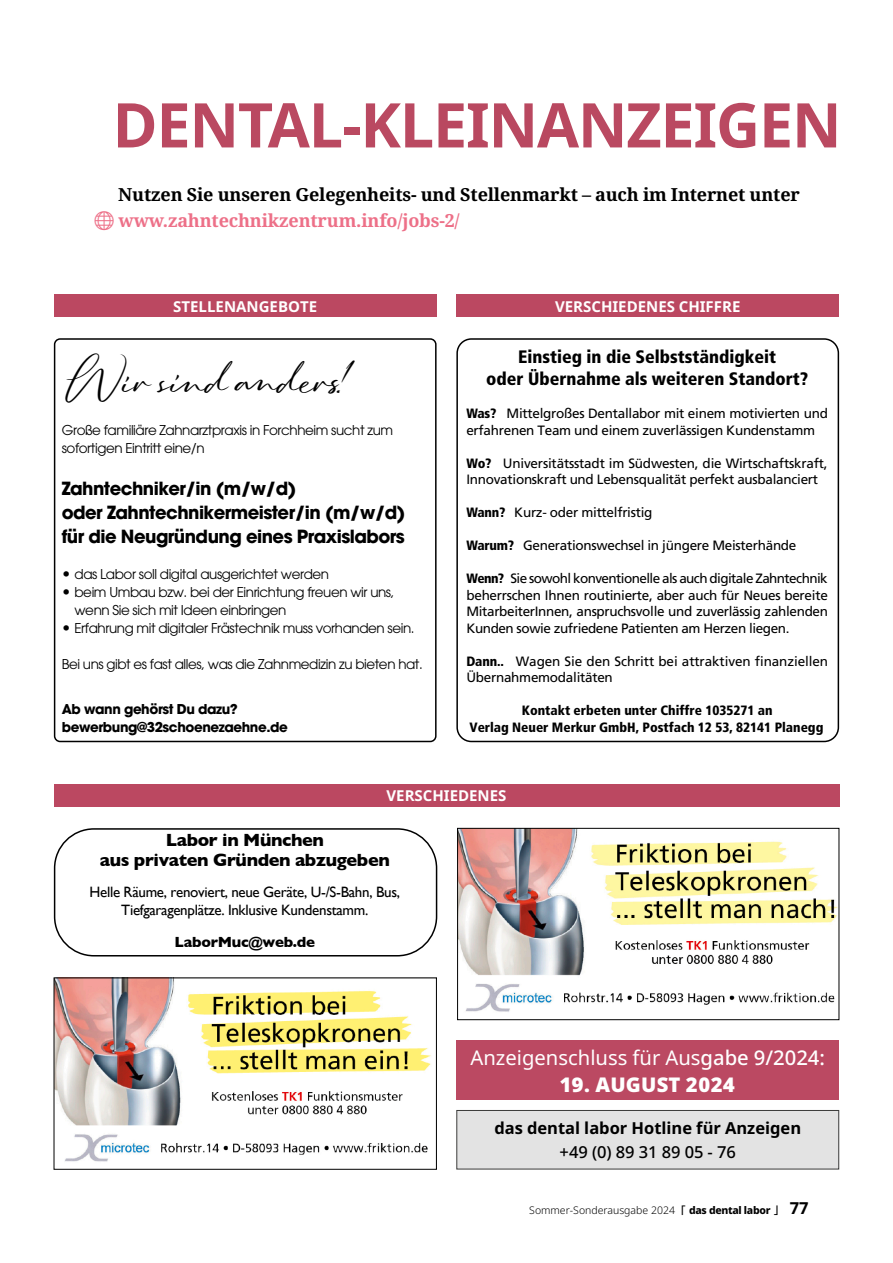
<style>
.page{position:relative;width:893px;height:1263px;background:#fff}
.page>*{position:absolute;margin:0;border:0;box-sizing:border-box;transform-origin:0 0}
.t1{font:700 61.65px "Noto Sans";letter-spacing:-.02em;color:#ba4961}
.t2{font:31.5px "Parlare";letter-spacing:-.03em;color:#000}
.t3{font:20.25px "Noto Sans";color:#fff}
.t4{font:900 20.25px "Noto Sans";letter-spacing:.01em;color:#fff}
.t5{font:700 18px/24px "Avant Garde";letter-spacing:-.03em;color:#000}
.t6{font:700 18px "Noto Serif";letter-spacing:-.01em;color:#000}
.t7{font:900 condensed 18px/22.5px "Frutiger";color:#000;text-align:center}
.t8{font:700 18px/19.5px "Gill Sans";letter-spacing:-.02em;color:#000;text-align:center}
.t9{font:700 18px "Noto Serif";letter-spacing:-.01em;color:#ed7088}
.t10{font:700 16.5px "Noto Sans";color:#000}
.t11{font:500 16.5px "Noto Sans";color:#000}
.t12{font:15px/18px "Gill Sans";letter-spacing:-.02em;color:#000;text-align:center}
.t13{font:700 15px "Noto Sans";color:#fff}
.t14{font:700 15px "Gill Sans";letter-spacing:-.02em;color:#000}
.t15{font:13.5px/16.5px "Frutiger";letter-spacing:-.02em;color:#000}
.t16{font:13.5px/18px "Avant Garde CE";letter-spacing:-.03em;color:#000}
.t17{font:900 condensed 13.5px/16.5px "Frutiger";color:#000;text-align:center}
.t18{font:700 13.5px/18px "Avant Garde";letter-spacing:-.03em;color:#000}
.t19{font:300 10.5px "Noto Sans";color:#000}
.s1{color:#b94860}
.s2{font-family:"All You Need"}
.s3{font-weight:900;font-stretch:condensed}
.s4{font-weight:500}
.s5{font-family:"Noto Sans Mono";font-weight:400}
.s6{font-weight:800}
.s7{font-weight:700;font-size:16.5px}
</style>
<div class="page">
<div style="left:54px;top:294px;width:383px;height:23px;background:#bb4861"></div>
<div style="left:54px;top:784px;width:785px;height:23px;background:#bb4861"></div>
<img style="left:459px;top:830px;width:378px;height:182px">
<div style="left:457px;top:828px;width:382px;height:192px;border:1px solid #000"></div>
<img style="left:56px;top:980px;width:375px;height:182px">
<div style="left:456px;top:1041px;width:383px;height:59px;background:#bb4962"></div>
<div style="left:457px;top:1110px;width:382px;height:59px;background:#e3e3e3"></div>
<div style="left:456px;top:1110px;width:383px;height:59px;border:1px solid #3b3b3a"></div>
<div style="left:54px;top:338px;width:383px;height:404px;border:2px solid #000;border-radius:6px"></div>
<div style="left:54px;top:828px;width:383px;height:128px;border:2px solid #000;border-radius:39px"></div>
<div style="left:456px;top:338px;width:383px;height:404px;border:2px solid #000;border-radius:14px"></div>
<div style="left:456px;top:294px;width:383px;height:23px;background:#bb4861"></div>
<h1 class="t1" style="left:112px;top:90px;width:731px">DENTAL-KL<span class="s1">EINA</span>NZEIGEN</h1>
<h3 class="t6" style="left:118px;top:181px;width:683px">Nutzen Sie unseren Gelegenheits- und Stellenmarkt – auch im Internet unter</h3>
<h3 class="t9" style="left:118px;top:208px;width:343px">www.zahntechnikzentrum.info/jobs-2/</h3>
<p class="t13" style="left:173px;top:298px;width:145px">STELLENANGEBOTE</p>
<h2 class="t2" style="left:70px;top:364px;width:281px">Wir s ind anders!</h2>
<p class="t16" style="left:62px;top:421px;width:333px">Große familiäre Zahnarztpraxis in Forchheim sucht zum sofortigen Eintritt eine/n</p>
<h3 class="t5" style="left:62px;top:476px;width:345px">Zahntechniker/in (m/w/d)<br>oder Zahntechnikermeister/in (m/w/d) für die Neugründung eines Praxislabors</h3>
<p class="t16" style="left:62px;top:565px;width:269px"><span class="s2">m</span> das Labor soll digital ausgerichtet werden</p>
<p class="t16" style="left:62px;top:583px;width:334px"><span class="s2">m</span> beim Umbau bzw. bei der Einrichtung freuen wir uns,</p>
<p class="t16" style="left:74px;top:601px;width:213px">wenn Sie sich mit Ideen einbringen</p>
<p class="t16" style="left:62px;top:619px;width:354px"><span class="s2">m</span> Erfahrung mit digitaler Frästechnik muss vorhanden sein.</p>
<p class="t16" style="left:62px;top:655px;width:363px">Bei uns gibt es fast alles, was die Zahnmedizin zu bieten hat.</p>
<p class="t18" style="left:62px;top:700px;width:228px">Ab wann gehörst Du dazu? bewerbung@32schoenezaehne.de</p>
<p class="t13" style="left:555px;top:298px;width:187px">VERSCHIEDENES CHIFFRE</p>
<h3 class="t7" style="left:486px;top:345px;width:323px">Einstieg in die Selbstständigkeit<br>oder Übernahme als weiteren Standort?</h3>
<p class="t15" style="left:466px;top:405px;width:363px"><span class="s3">Was?</span> Mittelgroßes Dentallabor mit einem motivierten und erfahrenen Team und einem zuverlässigen Kundenstamm</p>
<p class="t15" style="left:466px;top:455px;width:363px"><span class="s3">Wo?</span> Universitätsstadt im Südwesten, die Wirtschaftskraft,<br>Innovationskraft und Lebensqualität perfekt ausbalanciert</p>
<p class="t15" style="left:466px;top:504px;width:188px"><span class="s3">Wann?</span> Kurz- oder mittelfristig</p>
<p class="t15" style="left:466px;top:537px;width:332px"><span class="s3">Warum?</span> Generationswechsel in jüngere Meisterhände</p>
<p class="t15" style="left:466px;top:570px;width:363px;text-align:justify"><span class="s3">Wenn?</span> Sie sowohl konventionelle als auch digitale Zahntechnik beherrschen Ihnen routinierte, aber auch für Neues bereite MitarbeiterInnen, anspruchsvolle und zuverlässig zahlenden Kunden sowie zufriedene Patienten am Herzen liegen.</p>
<p class="t15" style="left:466px;top:653px;width:363px"><span class="s3">Dann..</span> Wagen Sie den Schritt bei attraktiven finanziellen<br>Übernahmemodalitäten</p>
<p class="t17" style="left:469px;top:702px;width:355px">Kontakt erbeten unter Chiffre 1035271 an<br>Verlag Neuer Merkur GmbH, Postfach 12 53, 82141 Planegg</p>
<p class="t13" style="left:386px;top:787px;width:121px">VERSCHIEDENES</p>
<h3 class="t8" style="left:100px;top:830px;width:291px">Labor in München<br>aus privaten Gründen abzugeben</h3>
<p class="t12" style="left:90px;top:883px;width:312px">Helle Räume, renoviert, neue Geräte, U-/S-Bahn, Bus,<br>Tiefgaragenplätze. Inklusive Kundenstamm.</p>
<p class="t14" style="left:175px;top:930px;width:142px">LaborMuc@web.de</p>
<h3 class="t3" style="left:470px;top:1046px;width:356px">Anzeigenschluss für Aus<span class="s4">gabe 9/2024:</span></h3>
<h3 class="t4" style="left:560px;top:1073px;width:176px">19. AUGUST 2024</h3>
<p class="t10" style="left:494px;top:1118px;width:308px">das dental labor Hotline für Anzeigen</p>
<p class="t11" style="left:560px;top:1142px;width:178px">+49 (0) 89 31 89 05 - 76</p>
<p class="t19" style="left:529px;top:1204px;width:281px">Sommer-Sonderausgabe 2024 <span class="s5">⌈</span> <span class="s6">das dental labor</span> <span class="s5">⌋</span> <span class="s7">77</span></p>
</div>
